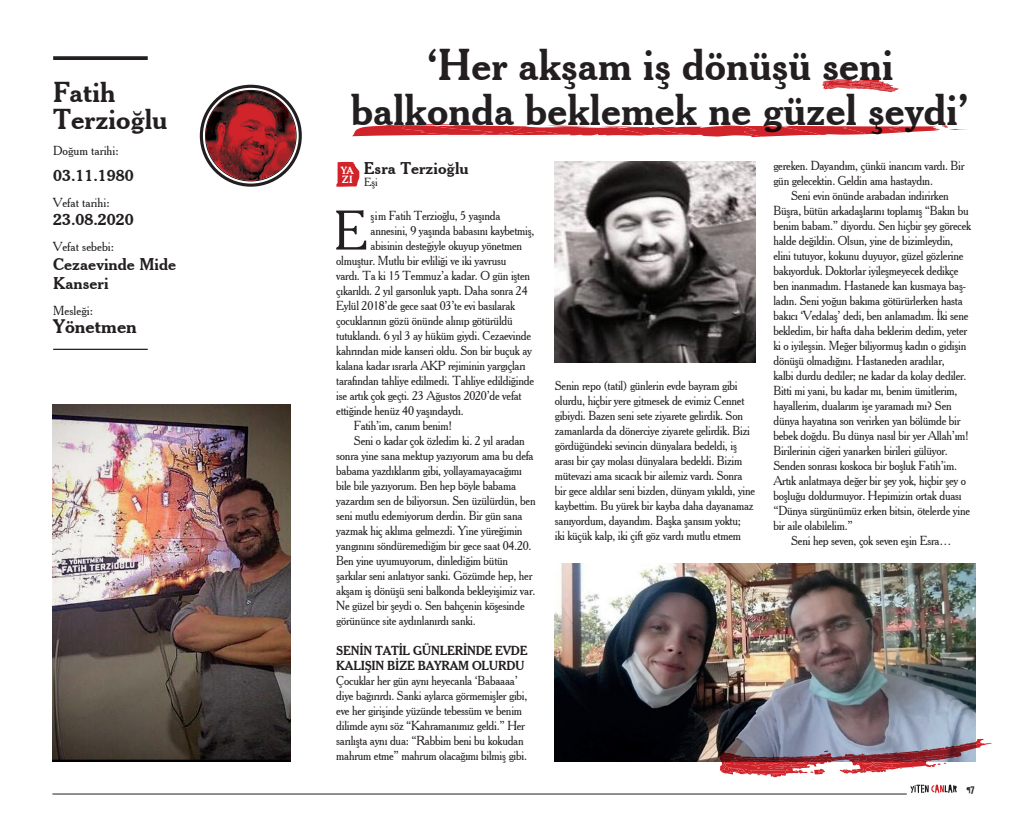
<style>
.page{position:relative;width:1028px;height:815px;background:#fff}
.page>*{position:absolute;margin:0;border:0;box-sizing:border-box;transform-origin:0 0}
.t1{font:54px "Cheltenham BT";color:#231f20;scale:.95 1}
.t2{font:700 42.5px "Cheltenham BT";color:#231f20;scale:.95 1}
.t3{font:700 27.5px/27.5px "Cheltenham BT";color:#231f20}
.t4{font:700 18.75px "Cheltenham BT";color:#231f20}
.t5{font:700 16.25px/18.8px "Cheltenham BT";color:#231f20}
.t6{font:12.5px/15px "Cheltenham BT";letter-spacing:-.02em;color:#231f20;scale:.95 1}
.t7{font:700 12.5px/15px "Cheltenham BT";letter-spacing:-.02em;color:#231f20;scale:.95 1}
.t8{font:12.5px "Cheltenham BT";color:#231f20}
.t9{font:11.25px "Cheltenham BT";color:#231f20}
.t10{font:700 10px/8.8px "Cheltenham BT";color:#fff}
.t11{font:10px "Childish Reverie";color:#231f20}
</style>
<div class="page">
<hr style="left:52px;top:794px;width:854px;height:1px;background:#231f20">
<svg style="left:910px;top:785px;width:46px;height:8px"></svg>
<img style="left:52px;top:404px;width:239px;height:357px">
<img style="left:555px;top:564px;width:420px;height:198px">
<img style="left:555px;top:161px;width:200px;height:202px">
<svg style="left:53px;top:56px;width:95px;height:4px"></svg>
<hr style="left:53px;top:349px;width:95px;height:1px;background:#231f20">
<svg style="left:336px;top:162px;width:23px;height:25px"></svg>
<svg style="left:205px;top:90px;width:91px;height:91px"></svg>
<div style="left:200px;top:85px;width:102px;height:102px;border:3px solid #231f20;border-radius:50%"></div>
<svg style="left:352px;top:124px;width:616px;height:13px"></svg>
<svg style="left:719px;top:739px;width:273px;height:38px"></svg>
<svg style="left:822px;top:79px;width:76px;height:13px"></svg>
<p class="t3" style="left:53px;top:78px;width:116px">Fatih<br>Terzioğlu</p>
<p class="t8" style="left:53px;top:143px;width:67px">Doğum tarihi:</p>
<p class="t5" style="left:53px;top:165px;width:82px">03.11.1980</p>
<p class="t8" style="left:53px;top:195px;width:58px">Vefat tarihi:</p>
<p class="t5" style="left:53px;top:210px;width:82px">23.08.2020</p>
<p class="t8" style="left:53px;top:239px;width:62px">Vefat sebebi:</p>
<p class="t5" style="left:53px;top:255px;width:125px">Cezaevinde Mide<br>Kanseri</p>
<p class="t8" style="left:53px;top:303px;width:41px">Mesleği:</p>
<p class="t4" style="left:53px;top:315px;width:85px">Yönetmen</p>
<p class="t2" style="left:427px;top:39px;width:493px">‘Her akşam iş dönüşü seni</p>
<p class="t2" style="left:351px;top:84px;width:652px">balkonda beklemek ne güzel şeydi’</p>
<p class="t10" style="left:341px;top:166px;width:14px">YA<br>ZI</p>
<p class="t5" style="left:364px;top:158px;width:106px">Esra Terzioğlu</p>
<p class="t9" style="left:364px;top:175px;width:15px">Eşi</p>
<p class="t1" style="left:334px;top:198px;width:38px">E</p>
<p class="t6" style="left:370px;top:208px;width:138px">şim Fatih Terzioğlu, 5 yaşında</p>
<p class="t6" style="left:370px;top:223px;width:174px">annesini, 9 yaşında babasını kaybetmiş,</p>
<p class="t6" style="left:370px;top:238px;width:161px">abisinin desteğiyle okuyup yönetmen</p>
<p class="t6" style="left:336px;top:253px;width:181px">olmuştur. Mutlu bir evliliği ve iki yavrusu</p>
<p class="t6" style="left:336px;top:268px;width:206px">vardı. Ta ki 15 Temmuz’a kadar. O gün işten</p>
<p class="t6" style="left:336px;top:283px;width:203px">çıkarıldı. 2 yıl garsonluk yaptı. Daha sonra 24</p>
<p class="t6" style="left:336px;top:298px;width:190px">Eylül 2018’de gece saat 03’te evi basılarak</p>
<p class="t6" style="left:336px;top:313px;width:187px">çocuklarının gözü önünde alınıp götürüldü</p>
<p class="t6" style="left:336px;top:328px;width:207px">tutuklandı. 6 yıl 3 ay hüküm giydi. Cezaevinde</p>
<p class="t6" style="left:336px;top:343px;width:208px">kahrından mide kanseri oldu. Son bir buçuk ay</p>
<p class="t6" style="left:336px;top:358px;width:201px">kalana kadar ısrarla AKP rejiminin yargıçları</p>
<p class="t6" style="left:336px;top:373px;width:210px">tarafından tahliye edilmedi. Tahliye edildiğinde</p>
<p class="t6" style="left:336px;top:388px;width:197px">ise artık çok geçti. 23 Ağustos 2020’de vefat</p>
<p class="t6" style="left:336px;top:403px;width:136px">ettiğinde henüz 40 yaşındaydı.</p>
<p class="t6" style="left:354px;top:418px;width:105px">Fatih’im, canım benim!</p>
<p class="t6" style="left:336px;top:433px;width:211px;text-indent:18px">Seni o kadar çok özledim ki. 2 yıl aradan sonra yine sana mektup yazıyorum ama bu defa babama yazdıklarım gibi, yollayamayacağımı bile bile yazıyorum. Ben hep böyle babama yazardım sen de biliyorsun. Sen üzülürdün, ben seni mutlu edemiyorum derdin. Bir gün sana yazmak hiç aklıma gelmezdi. Yine yüreğimin yangınını söndüremediğim bir gece saat 04.20.<br>Ben yine uyumuyorum, dinlediğim bütün şarkılar seni anlatıyor sanki. Gözümde hep, her akşam iş dönüşü seni balkonda bekleyişimiz var.<br>Ne güzel bir şeydi o. Sen bahçenin köşesinde görününce site aydınlanırdı sanki.</p>
<p class="t7" style="left:336px;top:642px;width:203px">SENİN TATİL GÜNLERİNDE EVDE<br>KALIŞIN BİZE BAYRAM OLURDU</p>
<p class="t6" style="left:336px;top:673px;width:203px">Çocuklar her gün aynı heyecanla ‘Babaaaa’ diye bağırırdı. Sanki aylarca görmemişler gibi, eve her girişinde yüzünde tebessüm ve benim dilimde aynı söz “Kahramanımız geldi.” Her sarılışta aynı dua: “Rabbim beni bu kokudan mahrum etme” mahrum olacağımı bilmiş gibi.</p>
<p class="t6" style="left:555px;top:378px;width:212px">Senin repo (tatil) günlerin evde bayram gibi olurdu, hiçbir yere gitmesek de evimiz Cennet gibiydi. Bazen seni sete ziyarete gelirdik. Son zamanlarda da dönerciye ziyarete gelirdik. Bizi gördüğündeki sevincin dünyalara bedeldi, iş arası bir çay molası dünyalara bedeldi. Bizim mütevazi ama sıcacık bir ailemiz vardı. Sonra bir gece aldılar seni bizden, dünyam yıkıldı, yine kaybettim. Bu yürek bir kayba daha dayanamaz sanıyordum, dayandım. Başka şansım yoktu;<br>iki küçük kalp, iki çift göz vardı mutlu etmem</p>
<p class="t6" style="left:773px;top:158px;width:203px">gereken. Dayandım, çünkü inancım vardı. Bir gün gelecektin. Geldin ama hastaydın.</p>
<p class="t6" style="left:773px;top:188px;width:210px;text-indent:18px">Seni evin önünde arabadan indirirken Büşra, bütün arkadaşlarını toplamış “Bakın bu benim babam.” diyordu. Sen hiçbir şey görecek halde değildin. Olsun, yine de bizimleydin, elini tutuyor, kokunu duyuyor, güzel gözlerine bakıyorduk. Doktorlar iyileşmeyecek dedikçe ben inanmadım. Hastanede kan kusmaya baş&shy;ladın. Seni yoğun bakıma götürürlerken hasta bakıcı ‘Vedalaş’ dedi, ben anlamadım. İki sene bekledim, bir hafta daha beklerim dedim, yeter ki o iyileşsin. Meğer biliyormuş kadın o gidişin dönüşü olmadığını. Hastaneden aradılar,<br>kalbi durdu dediler; ne kadar da kolay dediler.<br>Bitti mi yani, bu kadar mı, benim ümitlerim, hayallerim, dualarım işe yaramadı mı? Sen dünya hayatına son verirken yan bölümde bir bebek doğdu. Bu dünya nasıl bir yer Allah’ım!<br>Birilerinin ciğeri yanarken birileri gülüyor.<br>Senden sonrası koskoca bir boşluk Fatih’im.<br>Artık anlatmaya değer bir şey yok, hiçbir şey o boşluğu doldurmuyor. Hepimizin ortak duası “Dünya sürgünümüz erken bitsin, ötelerde yine bir aile olabilelim.”</p>
<p class="t6" style="left:791px;top:533px;width:170px">Seni hep seven, çok seven eşin Esra…</p>
<p class="t11" style="left:966px;top:784px;width:10px">97</p>
</div>
